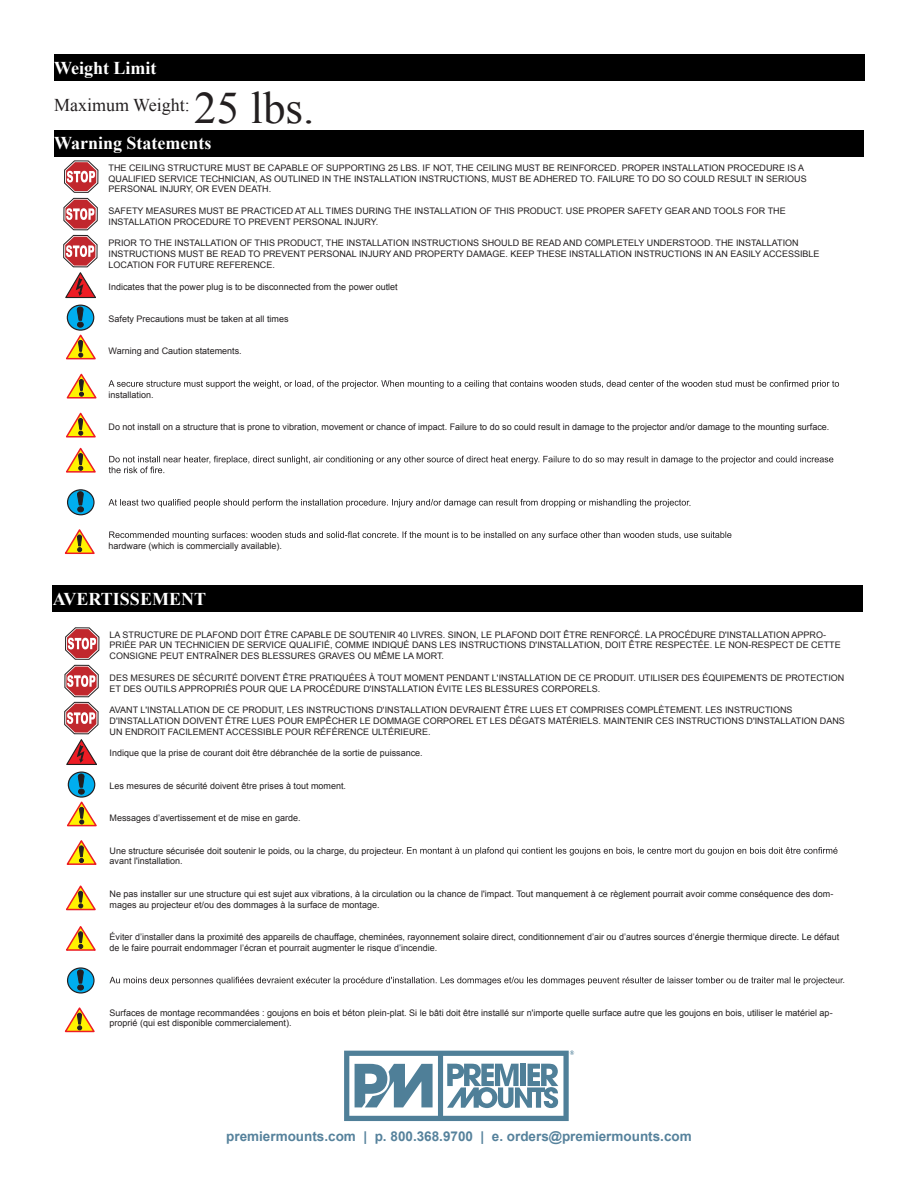
<style>
.page{position:relative;width:918px;height:1188px;background:#fff}
.page>*{position:absolute;margin:0;border:0;box-sizing:border-box;transform-origin:0 0}
.t1{font:45px "Times New Roman";color:#231f20}
.t2{font:700 18px "Times New Roman";color:#fff}
.t3{font:18px "Times New Roman";color:#231f20}
.t4{font:700 13.5px "Arial";color:#56829c}
.t5{font:9px/10.8px "Arial";color:#231f20}
</style>
<div class="page">
<div style="left:54px;top:130px;width:810px;height:27px;background:#000"></div>
<div style="left:54px;top:54px;width:810px;height:27px;background:#000"></div>
<div style="left:53px;top:585px;width:810px;height:27px;background:#000"></div>
<svg style="left:109px;top:380px;width:730px;height:9px"></svg>
<svg style="left:109px;top:456px;width:724px;height:17px"></svg>
<svg style="left:109px;top:499px;width:580px;height:8px"></svg>
<svg style="left:109px;top:531px;width:622px;height:9px"></svg>
<div style="left:67px;top:305px;width:27px;height:26px;border:1px solid #231f20;border-radius:50%"></div>
<svg style="left:66px;top:307px;width:30px;height:53px"></svg>
<svg style="left:63px;top:161px;width:35px;height:138px"></svg>
<svg style="left:66px;top:373px;width:31px;height:26px"></svg>
<svg style="left:66px;top:412px;width:30px;height:26px"></svg>
<svg style="left:66px;top:447px;width:30px;height:26px"></svg>
<div style="left:68px;top:490px;width:26px;height:25px;background:#00aeef;border-radius:50%"></div>
<div style="left:67px;top:489px;width:28px;height:26px;border:1px solid #231f20;border-radius:50%"></div>
<svg style="left:77px;top:491px;width:7px;height:21px"></svg>
<svg style="left:64px;top:529px;width:31px;height:25px"></svg>
<svg style="left:402px;top:847px;width:436px;height:9px"></svg>
<svg style="left:110px;top:977px;width:733px;height:8px"></svg>
<div style="left:68px;top:772px;width:27px;height:26px;border:1px solid #231f20;border-radius:50%"></div>
<svg style="left:67px;top:774px;width:30px;height:53px"></svg>
<svg style="left:64px;top:627px;width:35px;height:138px"></svg>
<svg style="left:66px;top:840px;width:31px;height:25px"></svg>
<svg style="left:66px;top:885px;width:30px;height:26px"></svg>
<svg style="left:66px;top:926px;width:30px;height:25px"></svg>
<svg style="left:68px;top:968px;width:26px;height:25px"></svg>
<div style="left:67px;top:967px;width:28px;height:27px;border:1px solid #231f20;border-radius:50%"></div>
<svg style="left:77px;top:970px;width:7px;height:20px"></svg>
<svg style="left:64px;top:1007px;width:31px;height:26px"></svg>
<svg style="left:344px;top:1051px;width:230px;height:70px"></svg>
<h2 class="t2" style="left:54px;top:55px;width:104px">Weight Limit</h2>
<h2 class="t3" style="left:54px;top:93px;width:137px">Maximum Weight:</h2>
<h1 class="t1" style="left:194px;top:78px;width:122px">25 lbs.</h1>
<h2 class="t2" style="left:54px;top:131px;width:159px">Warning Statements</h2>
<p class="t5" style="left:109px;top:162px;width:700px">THE CEILING STRUCTURE MUST BE CAPABLE OF SUPPORTING 25 LBS. IF NOT, THE CEILING MUST BE REINFORCED. PROPER INSTALLATION PROCEDURE IS A<br>QUALIFIED SERVICE TECHNICIAN, AS OUTLINED IN THE INSTALLATION INSTRUCTIONS, MUST BE ADHERED TO. FAILURE TO DO SO COULD RESULT IN SERIOUS<br>PERSONAL INJURY, OR EVEN DEATH.</p>
<p class="t5" style="left:109px;top:205px;width:679px">SAFETY MEASURES MUST BE PRACTICED AT ALL TIMES DURING THE INSTALLATION OF THIS PRODUCT. USE PROPER SAFETY GEAR AND TOOLS FOR THE<br>INSTALLATION PROCEDURE TO PREVENT PERSONAL INJURY.</p>
<p class="t5" style="left:109px;top:238px;width:713px">PRIOR TO THE INSTALLATION OF THIS PRODUCT, THE INSTALLATION INSTRUCTIONS SHOULD BE READ AND COMPLETELY UNDERSTOOD. THE INSTALLATION<br>INSTRUCTIONS MUST BE READ TO PREVENT PERSONAL INJURY AND PROPERTY DAMAGE. KEEP THESE INSTALLATION INSTRUCTIONS IN AN EASILY ACCESSIBLE<br>LOCATION FOR FUTURE REFERENCE.</p>
<p class="t5" style="left:109px;top:281px;width:291px">Indicates that the power plug is to be disconnected from the power outlet</p>
<p class="t5" style="left:109px;top:313px;width:182px">Safety Precautions must be taken at all times</p>
<p class="t5" style="left:109px;top:346px;width:135px">Warning and Caution statements.</p>
<p class="t5" style="left:109px;top:389px;width:47px">installation.</p>
<p class="t5" style="left:109px;top:421px;width:722px">Do not install on a structure that is prone to vibration, movement or chance of impact. Failure to do so could result in damage to the projector and/or damage to the mounting surface.</p>
<p class="t5" style="left:109px;top:540px;width:175px">hardware (which is commercially available).</p>
<h2 class="t2" style="left:53px;top:586px;width:155px">AVERTISSEMENT</h2>
<p class="t5" style="left:689px;top:497px;width:4px">.</p>
<p class="t5" style="left:110px;top:629px;width:733px">LA STRUCTURE DE PLAFOND DOIT ÊTRE CAPABLE DE SOUTENIR 40 LIVRES. SINON, LE PLAFOND DOIT ÊTRE RENFORCÉ. LA PROCÉDURE D'INSTALLATION APPRO-<br>PRIÉE PAR UN TECHNICIEN DE SERVICE QUALIFIÉ, COMME INDIQUÉ DANS LES INSTRUCTIONS D'INSTALLATION, DOIT ÊTRE RESPECTÉE. LE NON-RESPECT DE CETTE<br>CONSIGNE PEUT ENTRAÎNER DES BLESSURES GRAVES OU MÊME LA MORT.</p>
<p class="t5" style="left:110px;top:672px;width:736px">DES MESURES DE SÉCURITÉ DOIVENT ÊTRE PRATIQUÉES À TOUT MOMENT PENDANT L'INSTALLATION DE CE PRODUIT. UTILISER DES ÉQUIPEMENTS DE PROTECTION<br>ET DES OUTILS APPROPRIÉS POUR QUE LA PROCÉDURE D'INSTALLATION ÉVITE LES BLESSURES CORPORELS.</p>
<p class="t5" style="left:110px;top:705px;width:737px">AVANT L'INSTALLATION DE CE PRODUIT, LES INSTRUCTIONS D'INSTALLATION DEVRAIENT ÊTRE LUES ET COMPRISES COMPLÈTEMENT. LES INSTRUCTIONS<br>D'INSTALLATION DOIVENT ÊTRE LUES POUR EMPÊCHER LE DOMMAGE CORPOREL ET LES DÉGATS MATÉRIELS. MAINTENIR CES INSTRUCTIONS D'INSTALLATION DANS<br>UN ENDROIT FACILEMENT ACCESSIBLE POUR RÉFÉRENCE ULTÉRIEURE.</p>
<p class="t5" style="left:110px;top:748px;width:315px">Indique que la prise de courant doit être débranchée de la sortie de puissance.</p>
<p class="t5" style="left:110px;top:780px;width:238px">Les mesures de sécurité doivent être prises à tout moment.</p>
<p class="t5" style="left:110px;top:813px;width:193px">Messages d’avertissement et de mise en garde.</p>
<p class="t5" style="left:110px;top:845px;width:294px">Une structure sécurisée doit soutenir le poids, ou la charge, du projecteur avant l'installation.</p>
<p class="t5" style="left:110px;top:888px;width:725px">Ne pas installer sur une structure qui est sujet aux vibrations, à la circulation ou la chance de l'impact. Tout manquement à ce règlement pourrait avoir comme conséquence des dom&shy;mages au projecteur et/ou des dommages à la surface de montage.</p>
<p class="t5" style="left:110px;top:932px;width:731px">Éviter d’installer dans la proximité des appareils de chauffage, cheminées, rayonnement solaire direct, conditionnement d’air ou d’autres sources d’énergie thermique directe. Le défaut de le faire pourrait endommager l’écran et pourrait augmenter le risque d’incendie.</p>
<p class="t5" style="left:843px;top:975px;width:4px">.</p>
<p class="t5" style="left:110px;top:1007px;width:725px">Surfaces de montage recommandées : goujons en bois et béton plein-plat. Si le bâti doit être installé sur n'importe quelle surface autre que les goujons en bois, utiliser le matériel ap&shy;proprié (qui est disponible commercialement).</p>
<h3 class="t4" style="left:226px;top:1128px;width:467px">premiermounts.com | p. 800.368.9700 | e. orders@premiermounts.com</h3>
</div>
